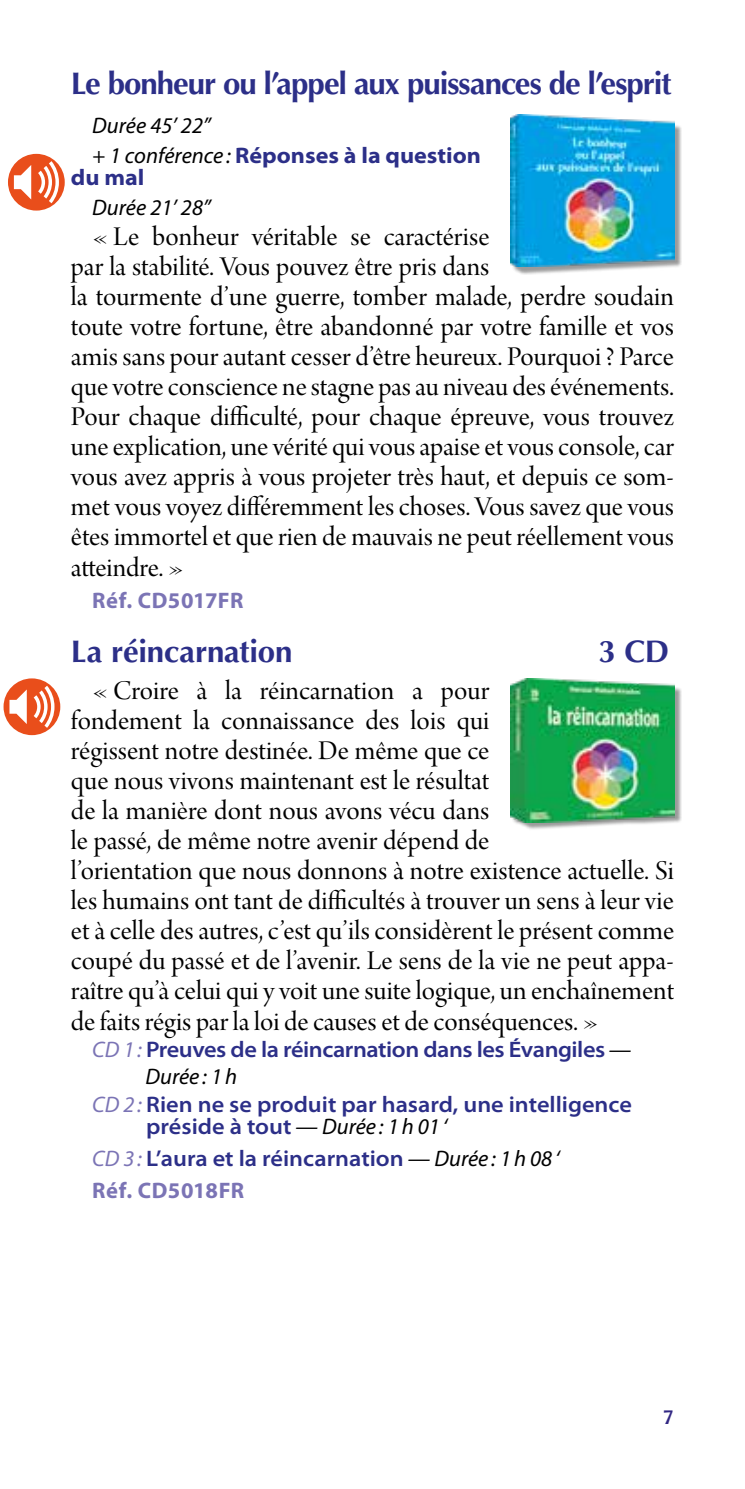
<style>
.page{position:relative;width:745px;height:1489px;background:#fff}
.page>*{position:absolute;margin:0;border:0;box-sizing:border-box;transform-origin:0 0}
.t1{font:700 31.25px "Optima LT Std";letter-spacing:-.03em;color:#2c2f88}
.t2{font:700 31.25px "Optima LT Std";letter-spacing:-.005em;color:#2c2f88}
.t3{font:28.75px/30px "Arno Pro Display";color:#000}
.t4{font:600 semi-expanded 22.5px/32px "Myriad Pro";color:#2c2f88}
.t5{font:italic 22.5px/29.5px "Myriad Pro";color:#000}
.t6{font:600 semi-expanded 22.5px "Myriad Pro";letter-spacing:-.02em;color:#2c2f88}
.t7{font:700 22.5px "Myriad Pro";letter-spacing:.02em;color:#7b74b5}
.t8{font:700 semi-expanded 22.5px "Myriad Pro";color:#2c2f88}
.t9{font:20px "Clearface Gothic LT Std";color:#312783}
.s1{font-weight:700;font-style:normal;font-stretch:semi-expanded;color:#2c2f88}
.s2{font-weight:400;font-style:italic;font-stretch:normal;color:#7b74b5}
.s3{font-weight:400;font-style:italic;font-stretch:normal;color:#000}
.s4{font-weight:700;font-stretch:normal;color:#7b74b5}
</style>
<div class="page">
<div style="left:512px;top:117px;width:169px;height:158px;background:#000;opacity:.4"></div>
<img style="left:510px;top:114px;width:163px;height:153px">
<div style="left:512px;top:680px;width:169px;height:150px;background:#000;opacity:.4"></div>
<img style="left:510px;top:678px;width:163px;height:144px">
<div style="left:8px;top:154px;width:57px;height:56px;background:#e94e1b;border-radius:50%"></div>
<svg style="left:14px;top:165px;width:17px;height:34px"></svg>
<svg style="left:38px;top:161px;width:21px;height:42px"></svg>
<div style="left:4px;top:678px;width:56px;height:57px;background:#e94e1b;border-radius:50%"></div>
<svg style="left:9px;top:689px;width:18px;height:35px"></svg>
<svg style="left:34px;top:685px;width:20px;height:42px"></svg>
<p class="t1" style="left:71px;top:65px;width:601px">Le bonheur ou l’appel aux puissances de l’esprit</p>
<p class="t5" style="left:92px;top:110px;width:390px">Durée 45’ 22”<br>+ 1 conférence : <span class="s1">Réponses à la question</span></p>
<p class="t8" style="left:71px;top:165px;width:75px">du mal</p>
<p class="t5" style="left:92px;top:192px;width:120px">Durée 21’ 28”</p>
<p class="t3" style="left:71px;top:223px;width:604px;text-indent:21px">« Le bonheur véritable se caractérise<br>par la stabilité. Vous pouvez être pris dans<br>la tourmente d’une guerre, tomber malade, perdre soudain toute votre fortune, être abandonné par votre famille et vos amis sans pour autant cesser d’être heureux. Pourquoi? Parce que votre conscience ne stagne pas au niveau des événements.<br>Pour chaque difficulté, pour chaque épreuve, vous trouvez une explication, une vérité qui vous apaise et vous console, car vous avez appris à vous projeter très haut, et depuis ce som&shy;met vous voyez différemment les choses. Vous savez que vous êtes immortel et que rien de mauvais ne peut réellement vous atteindre. »</p>
<p class="t7" style="left:92px;top:585px;width:152px">Réf. CD5017FR</p>
<p class="t2" style="left:71px;top:633px;width:223px">La réincarnation</p>
<p class="t1" style="left:598px;top:633px;width:72px">3 CD</p>
<p class="t3" style="left:71px;top:677px;width:604px;text-indent:21px">« Croire à la réincarnation a pour<br>fondement la connaissance des lois qui<br>régissent notre destinée. De même que ce<br>que nous vivons maintenant est le résultat<br>de la manière dont nous avons vécu dans<br>le passé, de même notre avenir dépend de<br>l’orientation que nous donnons à notre existence actuelle. Si les humains ont tant de difficultés à trouver un sens à leur vie et à celle des autres, c’est qu’ils considèrent le présent comme coupé du passé et de l’avenir. Le sens de la vie ne peut appa&shy;raître qu’à celui qui y voit une suite logique, un enchaînement de faits régis par la loi de causes et de conséquences. »</p>
<p class="t6" style="left:92px;top:1037px;width:540px"><span class="s2">CD 1 :</span> Preuves de la réincarnation dans les Évangiles <span class="s3">—</span></p>
<p class="t5" style="left:145px;top:1061px;width:93px">Durée : 1h</p>
<p class="t4" style="left:92px;top:1088px;width:541px"><span class="s2">CD 2 :</span> Rien ne se produit par hasard, une intelligence</p>
<p class="t4" style="left:92px;top:1110px;width:468px;text-indent:54px">préside à tout <span class="s3">— Durée : 1h 01 ‘<br></span><span class="s2">CD 3 :</span> L’aura et la réincarnation <span class="s3">— Durée : 1h 08 ‘<br></span><span class="s4">Réf. CD5018FR</span></p>
<p class="t9" style="left:663px;top:1403px;width:12px">7</p>
</div>
